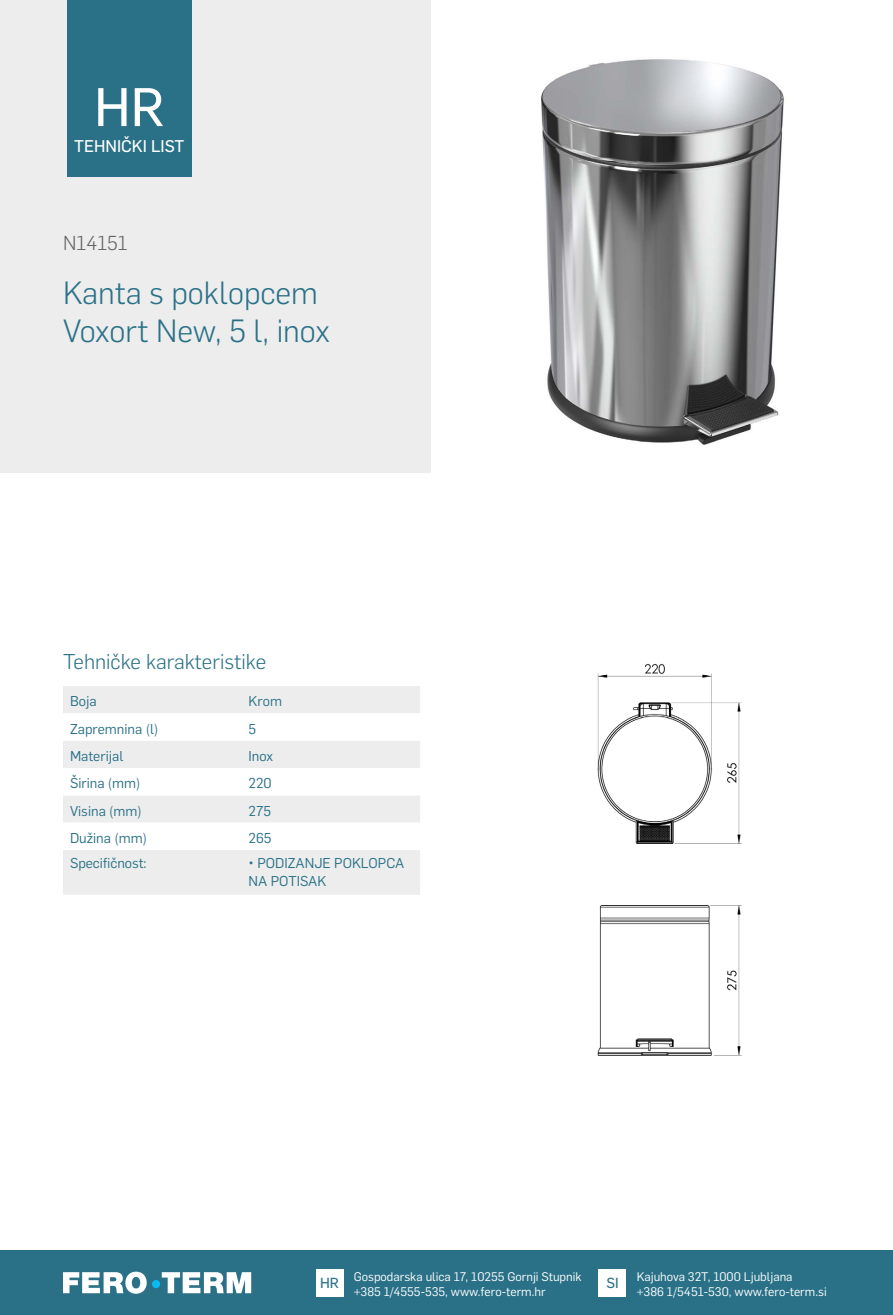
<style>
.page{position:relative;width:893px;height:1315px;background:#fff}
.page>*{position:absolute;margin:0;border:0;box-sizing:border-box;transform-origin:0 0}
.t1{font:53.2px "Flama Basic";color:#fff}
.t2{font:300 31.5px/37.8px "Flama";color:#2a7187}
.t3{font:300 21px "Flama";color:#2a7187}
.t4{font:300 19.78px "Flama";color:#646363}
.t5{font:16.62px "Flama Basic";color:#fff}
.t6{font:14.35px "Flama Basic";color:#2a7187}
.t7{font:14px/17.5px "Flama";color:#2a7187}
.t8{font:12.25px/15.8px "Flama";color:#fff}
</style>
<div class="page">
<img style="left:541px;top:59px;width:243px;height:386px">
<img style="left:597px;top:663px;width:145px;height:393px">
<div style="left:0;top:1250px;width:893px;height:65px;background:#2a7187"></div>
<div style="left:316px;top:1269px;width:27px;height:27px;background:#fff"></div>
<div style="left:599px;top:1269px;width:27px;height:27px;background:#fff"></div>
<svg style="left:63px;top:1271px;width:188px;height:22px"></svg>
<div style="left:152px;top:1280px;width:8px;height:8px;background:#0bbbef;border-radius:50%"></div>
<div style="left:0;top:0;width:430px;height:472px;background:#ededed"></div>
<div style="left:67px;top:0;width:124px;height:177px;background:#2a7187"></div>
<div style="left:63px;top:686px;width:357px;height:208px;background:#ededed"></div>
<svg style="left:63px;top:713px;width:357px;height:137px"></svg>
<h1 class="t1" style="left:94px;top:70px;width:72px">HR</h1>
<h3 class="t5" style="left:74px;top:134px;width:112px">TEHNIČKI LIST</h3>
<h3 class="t4" style="left:63px;top:229px;width:66px">N14151</h3>
<h2 class="t2" style="left:63px;top:272px;width:268px">Kanta s poklopcem<br>Voxort New, 5 l, inox</h2>
<h3 class="t3" style="left:63px;top:647px;width:205px">Tehničke karakteristike</h3>
<p class="t7" style="left:70px;top:692px;width:28px">Boja</p>
<p class="t7" style="left:249px;top:692px;width:35px">Krom</p>
<p class="t7" style="left:70px;top:719px;width:90px">Zapremnina (l)</p>
<p class="t7" style="left:249px;top:719px;width:9px">5</p>
<p class="t7" style="left:70px;top:746px;width:55px">Materijal</p>
<p class="t7" style="left:249px;top:746px;width:26px">Inox</p>
<p class="t7" style="left:70px;top:773px;width:72px">Širina (mm)</p>
<p class="t7" style="left:249px;top:773px;width:25px">220</p>
<p class="t7" style="left:70px;top:801px;width:73px">Visina (mm)</p>
<p class="t7" style="left:249px;top:801px;width:24px">275</p>
<p class="t7" style="left:70px;top:828px;width:78px">Dužina (mm)</p>
<p class="t7" style="left:249px;top:828px;width:24px">265</p>
<p class="t7" style="left:70px;top:854px;width:78px">Specifičnost:</p>
<p class="t7" style="left:249px;top:854px;width:157px">• PODIZANJE POKLOPCA<br>NA POTISAK</p>
<p class="t6" style="left:320px;top:1272px;width:20px">HR</p>
<p class="t8" style="left:637px;top:1267px;width:191px">Kajuhova 32T, 1000 Ljubljana<br>+386 1/5451-530, www.fero-term.si</p>
<p class="t8" style="left:354px;top:1267px;width:229px">Gospodarska ulica 17, 10255 Gornji Stupnik +385 1/4555-535, www.fero-term.hr</p>
<p class="t6" style="left:606px;top:1272px;width:14px">SI</p>
</div>
